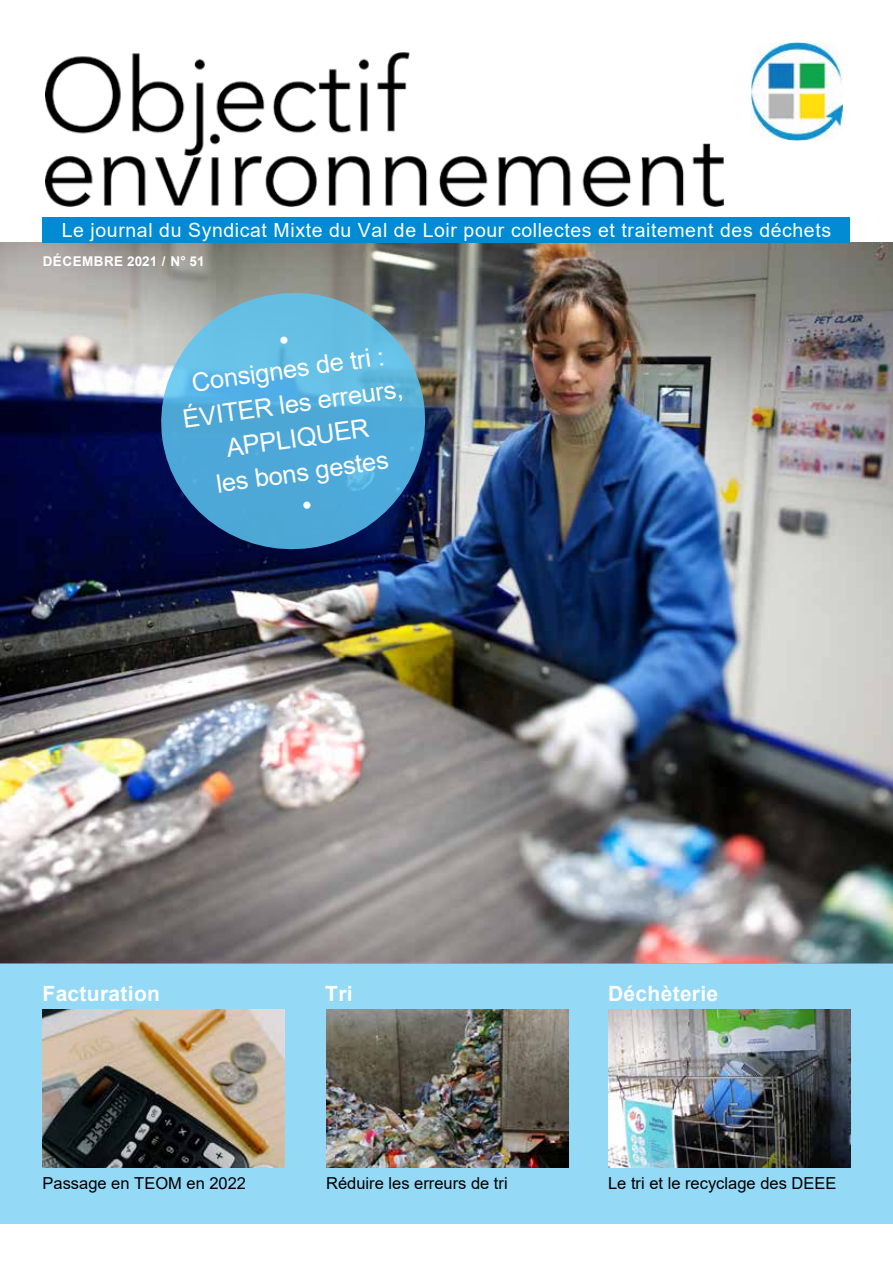
<style>
.page{position:relative;width:893px;height:1263px;background:#fff}
.page>*{position:absolute;margin:0;border:0;box-sizing:border-box;transform-origin:0 0}
.t1{font:25.5px/34.5px "Arial";color:#fff;text-align:center}
.t2{font:700 21px "Arial";letter-spacing:.015em;color:#fff}
.t3{font:19.5px "Arial";letter-spacing:.03em;color:#fff}
.t4{font:16.5px "Arial";color:#000}
.t5{font:700 13.5px "Arial";letter-spacing:.035em;color:#fff}
</style>
<div class="page">
<img style="left:0;top:242px;width:893px;height:721px">
<div style="left:43px;top:217px;width:807px;height:25px;background:#008bd2"></div>
<img style="left:751px;top:42px;width:92px;height:98px">
<img style="left:45px;top:52px;width:679px;height:154px">
<svg style="left:153px;top:284px;width:281px;height:274px;background:#5191b8"></svg>
<div style="left:0;top:963px;width:893px;height:261px;background:#94d9f6"></div>
<img style="left:326px;top:1010px;width:242px;height:157px">
<img style="left:608px;top:1010px;width:242px;height:157px">
<img style="left:43px;top:1010px;width:242px;height:157px">
<svg style="left:280px;top:336px;width:8px;height:8px"></svg>
<svg style="left:303px;top:501px;width:8px;height:8px"></svg>
<p class="t3" style="left:62px;top:216px;width:771px">Le journal du Syndicat Mixte du Val de Loir pour collectes et traitement des déchets</p>
<p class="t5" style="left:43px;top:252px;width:163px">DÉCEMBRE 2021 / N° 51</p>
<h1 class="t1" style="left:176px;top:368px;width:224px;rotate:-8deg">Consignes de tri :<br>ÉVITER les erreurs,<br>APPLIQUER<br>les bons gestes</h1>
<p class="t2" style="left:43px;top:978px;width:119px">Facturation</p>
<p class="t4" style="left:43px;top:1171px;width:205px">Passage en TEOM en 2022</p>
<p class="t2" style="left:325px;top:978px;width:29px">Tri</p>
<p class="t4" style="left:326px;top:1171px;width:183px">Réduire les erreurs de tri</p>
<p class="t2" style="left:608px;top:978px;width:112px">Déchèterie</p>
<p class="t4" style="left:608px;top:1171px;width:230px">Le tri et le recyclage des DEEE</p>
</div>
